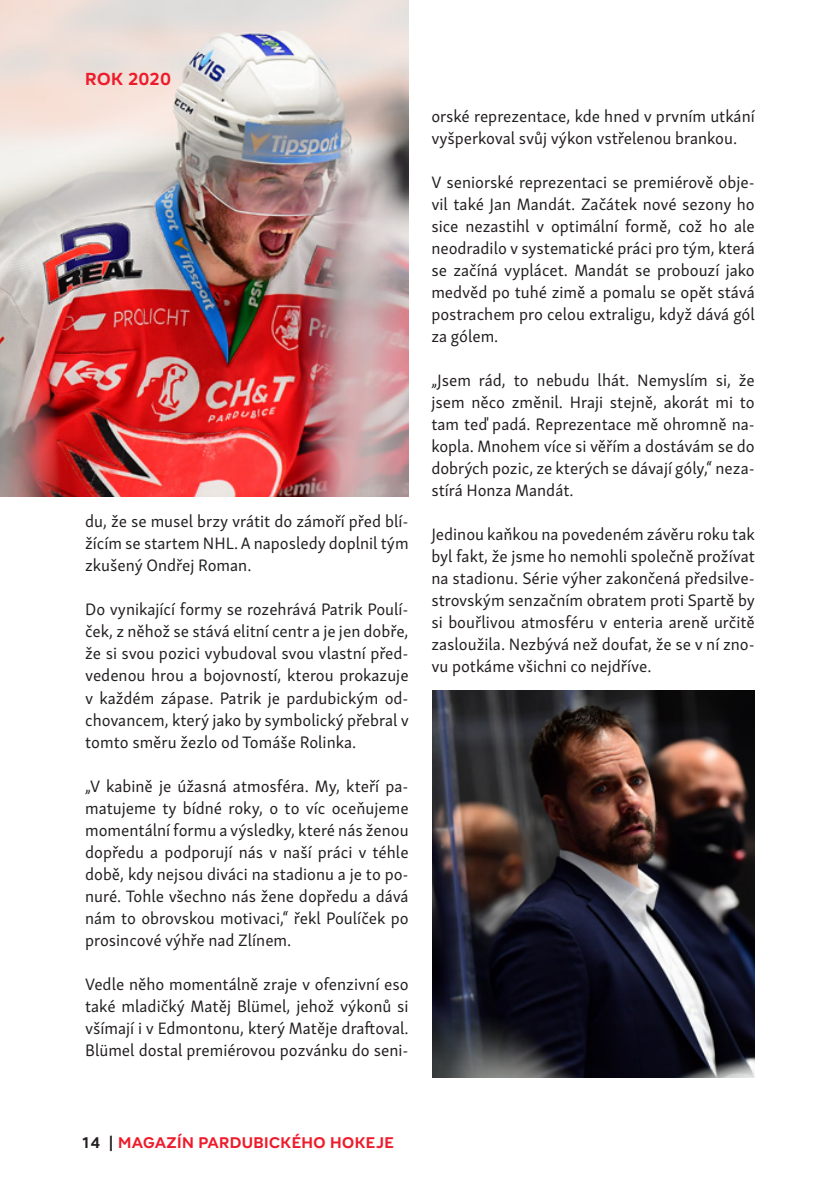
<style>
.page{position:relative;width:840px;height:1191px;background:#fff}
.page>*{position:absolute;margin:0;border:0;box-sizing:border-box;transform-origin:0 0}
.Zahlavi{font:700 18px "Adelphi PE";letter-spacing:.025em;color:#ee1b2b}
.Autor{font:17px/22px "Skolar Sans Latn TEST";color:#231f20;text-align:justify}
.Zapati{font:700 16px "Adelphi PE";letter-spacing:.025em;color:#ee1b2b}
.s1{color:#231f20}
</style>
<div class="page">
<img style="left:0;top:0;width:408px;height:496px">
<img style="left:432px;top:690px;width:322px;height:387px">
<p class="Zahlavi" style="left:85px;top:67px;width:87px">ROK 2020</p>
<p class="Autor" style="left:85px;top:509px;width:325px">du, že se musel brzy vrátit do zámoří před blí&shy;žícím se startem NHL. A naposledy doplnil tým zkušený Ondřej Roman.</p>
<p class="Autor" style="left:85px;top:597px;width:325px">Do vynikající formy se rozehrává Patrik Poulí&shy;ček, z něhož se stává elitní centr a je jen dobře, že si svou pozici vybudoval svou vlastní před&shy;vedenou hrou a bojovností, kterou prokazuje v každém zápase. Patrik je pardubickým od&shy;chovancem, který jako by symbolický přebral v tomto směru žezlo od Tomáše Rolinka.</p>
<p class="Autor" style="left:85px;top:773px;width:325px">„V kabině je úžasná atmosféra. My, kteří pa&shy;matujeme ty bídné roky, o to víc oceňujeme momentální formu a výsledky, které nás ženou dopředu a podporují nás v naší práci v téhle době, kdy nejsou diváci na stadionu a je to po&shy;nuré. Tohle všechno nás žene dopředu a dává nám to obrovskou motivaci,“ řekl Poulíček po prosincové výhře nad Zlínem.</p>
<p class="Autor" style="left:85px;top:971px;width:325px">Vedle něho momentálně zraje v ofenzivní eso také mladičký Matěj Blümel, jehož výkonů si všímají i v Edmontonu, který Matěje draftoval.<br>Blümel dostal premiérovou pozvánku do seni-</p>
<p class="Autor" style="left:431px;top:104px;width:325px">orské reprezentace, kde hned v prvním utkání vyšperkoval svůj výkon vstřelenou brankou.</p>
<p class="Autor" style="left:431px;top:170px;width:325px">V seniorské reprezentaci se premiérově obje&shy;vil také Jan Mandát. Začátek nové sezony ho sice nezastihl v optimální formě, což ho ale neodradilo v systematické práci pro tým, která se začíná vyplácet. Mandát se probouzí jako medvěd po tuhé zimě a pomalu se opět stává postrachem pro celou extraligu, když dává gól za gólem.</p>
<p class="Autor" style="left:431px;top:368px;width:325px">„Jsem rád, to nebudu lhát. Nemyslím si, že jsem něco změnil. Hraji stejně, akorát mi to tam teď padá. Reprezentace mě ohromně na&shy;kopla. Mnohem více si věřím a dostávám se do dobrých pozic, ze kterých se dávají góly,“ neza&shy;stírá Honza Mandát.</p>
<p class="Autor" style="left:431px;top:522px;width:325px">Jedinou kaňkou na povedeném závěru roku tak</p>
<p class="Autor" style="left:431px;top:544px;width:325px">byl fakt, že jsme ho nemohli společně prožívat na stadionu. Série výher zakončená předsilve&shy;strovským senzačním obratem proti Spartě by si bouřlivou atmosféru v enteria areně určitě zasloužila. Nezbývá než doufat, že se v ní zno&shy;vu potkáme všichni co nejdříve.</p>
<p class="Zapati" style="left:81px;top:1131px;width:314px"><span class="s1">14 |</span> MAGAZÍN PARDUBICKÉHO HOKEJE</p>
</div>
